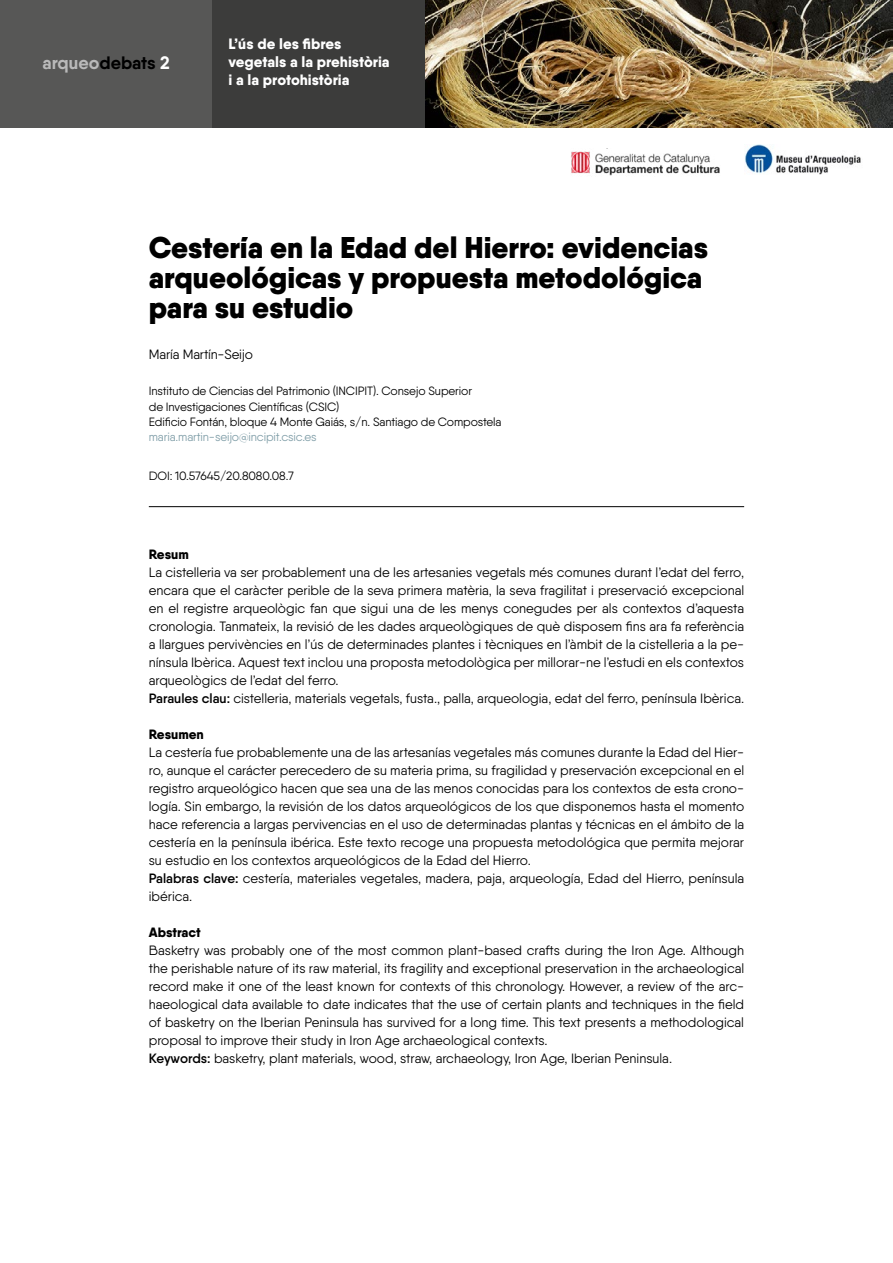
<style>
.page{position:relative;width:893px;height:1263px;background:#fff}
.page>*{position:absolute;margin:0;border:0;box-sizing:border-box;transform-origin:0 0}
.t1{font:900 30px/30px "Qanelas";color:#000}
.t2{font:700 18px "Qanelas";color:#bababa}
.t3{font:800 15px/18px "Qanelas";color:#fff}
.t4{font:13.5px/18px "Qanelas";color:#000}
.t5{font:800 13.5px "Qanelas";color:#000}
.t6{font:12px/15px "Qanelas";letter-spacing:-.01em;color:#000}
.t7{font:12px "Qanelas";letter-spacing:-.01em;color:#809ea8}
.s1{color:#000}
.s2{color:#fff}
.s3{font-weight:600}
</style>
<div class="page">
<img style="left:425px;top:0;width:468px;height:128px">
<div style="left:0;top:0;width:213px;height:128px;background:#575756"></div>
<div style="left:213px;top:0;width:212px;height:128px;background:#3c3c3b"></div>
<img style="left:571px;top:151px;width:149px;height:25px">
<img style="left:745px;top:145px;width:116px;height:30px">
<hr style="left:149px;top:506px;width:595px;height:1px;background:#000">
<h2 class="t2" style="left:43px;top:51px;width:129px">arqueo<span class="s1">debats</span> <span class="s2">2</span></h2>
<p class="t3" style="left:229px;top:35px;width:163px">L’ús de les fibres vegetals a la prehistòria i a la protohistòria</p>
<h1 class="t1" style="left:149px;top:232px;width:561px">Cestería en la Edad del Hierro: evidencias arqueológicas y propuesta metodológica para su estudio</h1>
<p class="t4" style="left:149px;top:345px;width:106px">María Martín-Seijo</p>
<p class="t6" style="left:149px;top:384px;width:354px">Instituto de Ciencias del Patrimonio (INCIPIT). Consejo Superior<br>de Investigaciones Científicas (CSIC)<br>Edificio Fontán, bloque 4 Monte Gaiás, s/n. Santiago de Compostela</p>
<p class="t7" style="left:149px;top:429px;width:169px">maria.martin-seijo@incipit.csic.es</p>
<p class="t6" style="left:149px;top:468px;width:147px">DOI: 10.57645/20.8080.08.7</p>
<p class="t5" style="left:149px;top:546px;width:42px">Resum</p>
<p class="t4" style="left:149px;top:563px;width:597px">La cistelleria va ser probablement una de les artesanies vegetals més comunes durant l’edat del ferro, encara que el caràcter perible de la seva primera matèria, la seva fragilitat i preservació excepcional en el registre arqueològic fan que sigui una de les menys conegudes per als contextos d’aquesta cronologia. Tanmateix, la revisió de les dades arqueològiques de què disposem fins ara fa referència a llargues pervivències en l’ús de determinades plantes i tècniques en l’àmbit de la cistelleria a la pe&shy;nínsula Ibèrica. Aquest text inclou una proposta metodològica per millorar-ne l’estudi en els contextos arqueològics de l’edat del ferro.<br><span class="s3">Paraules clau:</span> cistelleria, materials vegetals, fusta., palla, arqueologia, edat del ferro, península Ibèrica.</p>
<p class="t5" style="left:149px;top:726px;width:57px">Resumen</p>
<p class="t4" style="left:149px;top:743px;width:597px">La cestería fue probablemente una de las artesanías vegetales más comunes durante la Edad del Hier&shy;ro, aunque el carácter perecedero de su materia prima, su fragilidad y preservación excepcional en el registro arqueológico hacen que sea una de las menos conocidas para los contextos de esta crono&shy;logía. Sin embargo, la revisión de los datos arqueológicos de los que disponemos hasta el momento hace referencia a largas pervivencias en el uso de determinadas plantas y técnicas en el ámbito de la cestería en la península ibérica. Este texto recoge una propuesta metodológica que permita mejorar su estudio en los contextos arqueológicos de la Edad del Hierro.<br><span class="s3">Palabras clave:</span> cestería, materiales vegetales, madera, paja, arqueología, Edad del Hierro, península ibérica.</p>
<p class="t5" style="left:149px;top:924px;width:53px">Abstract</p>
<p class="t4" style="left:149px;top:941px;width:597px">Basketry was probably one of the most common plant-based crafts during the Iron Age. Although the perishable nature of its raw material, its fragility and exceptional preservation in the archaeological record make it one of the least known for contexts of this chronology. However, a review of the arc&shy;haeological data available to date indicates that the use of certain plants and techniques in the field of basketry on the Iberian Peninsula has survived for a long time. This text presents a methodological proposal to improve their study in Iron Age archaeological contexts.<br><span class="s3">Keywords:</span> basketry, plant materials, wood, straw, archaeology, Iron Age, Iberian Peninsula.</p>
</div>
